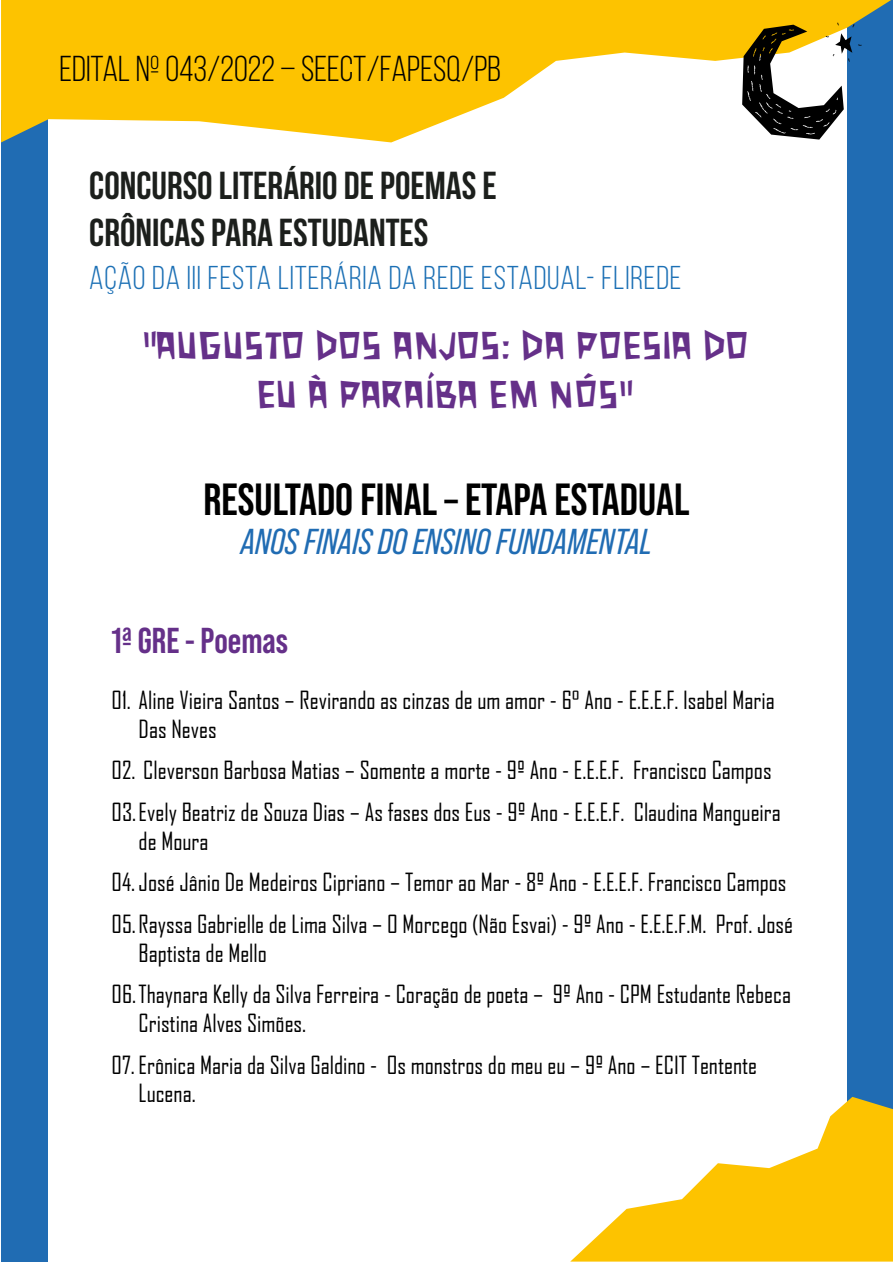
<style>
.page{position:relative;width:893px;height:1263px;background:#fff}
.page>*{position:absolute;margin:0;border:0;box-sizing:border-box;transform-origin:0 0}
.t1{font:700 45px "Bebas Neue Pro";color:#000}
.t2{font:41.1px/49.2px "Xilosa";color:#653089;text-align:center}
.t3{font:700 39px/46.8px "Bebas Neue";color:#1c1f1c}
.t4{font:36px "Bebas Neue";color:#000}
.t5{font:italic 36px "Bebas Neue Pro";color:#206cb3}
.t6{font:700 36px "Bebas Neue Pro";color:#653089}
.t7{font:33px "Bebas Neue";letter-spacing:.025em;color:#1c70b5}
.t8{font:24px/28.8px "Agency FB";color:#000}
</style>
<div class="page">
<div style="left:1px;top:111px;width:47px;height:1150px;background:#206cb3"></div>
<div style="left:847px;top:0;width:46px;height:1234px;background:#206cb3"></div>
<svg style="left:1px;top:0;width:890px;height:142px;fill:#fdc300"></svg>
<svg style="left:571px;top:1097px;width:322px;height:164px;fill:#fdc300"></svg>
<svg style="left:742px;top:23px;width:120px;height:117px"></svg>
<h3 class="t4" style="left:60px;top:49px;width:443px">EDITAL Nº 043/2022 – SEECT/FAPESQ/PB</h3>
<h3 class="t3" style="left:89px;top:162px;width:409px">CONCURSO LITERÁRIO DE POEMAS E<br>CRÔNICAS PARA ESTUDANTEs</h3>
<h3 class="t7" style="left:89px;top:260px;width:594px">AÇÃO DA III FESTA LITERÁRIA DA REDE ESTADUAL- FLIREDE</h3>
<h2 class="t2" style="left:142px;top:321px;width:608px">“AUGUSTO DOS ANJOS: DA POESIA DO<br>EU À PARAÍBA EM NÓS“</h2>
<h1 class="t1" style="left:203px;top:473px;width:487px">RESULTADO FINAL – ETAPA ESTADUAL</h1>
<h3 class="t5" style="left:241px;top:521px;width:413px">ANOS FINAIS DO ENSINO FUNDAMENTAL</h3>
<h3 class="t6" style="left:112px;top:620px;width:178px">1ª GRE - Poemas</h3>
<p class="t8" style="left:139px;top:685px;width:638px;text-indent:-27px">01. Aline Vieira Santos – Revirando as cinzas de um amor - 6° Ano - E.E.E.F. Isabel Maria<br>Das Neves</p>
<p class="t8" style="left:112px;top:749px;width:671px;line-height:41.5px">02. Cleverson Barbosa Matias – Somente a morte - 9º Ano - E.E.E.F. Francisco Campos<br>03.Evely Beatriz de Souza Dias – As fases dos Eus - 9º Ano - E.E.E.F. Claudina Mangueira</p>
<p class="t8" style="left:112px;top:819px;width:676px;line-height:41.5px;text-indent:27px">de Moura<br>04.José Jânio De Medeiros Cipriano – Temor ao Mar - 8º Ano - E.E.E.F. Francisco Campos</p>
<p class="t8" style="left:139px;top:909px;width:656px;text-indent:-27px">05. Rayssa Gabrielle de Lima Silva – O Morcego (Não Esvai) - 9º Ano - E.E.E.F.M. Prof. José<br>Baptista de Mello</p>
<p class="t8" style="left:139px;top:979px;width:654px;text-indent:-27px">06.Thaynara Kelly da Silva Ferreira - Coração de poeta – 9º Ano - CPM Estudante Rebeca<br>Cristina Alves Simões.</p>
<p class="t8" style="left:139px;top:1050px;width:620px;text-indent:-27px">07. Erônica Maria da Silva Galdino - Os monstros do meu eu – 9º Ano – ECIT Tentente<br>Lucena.</p>
</div>
